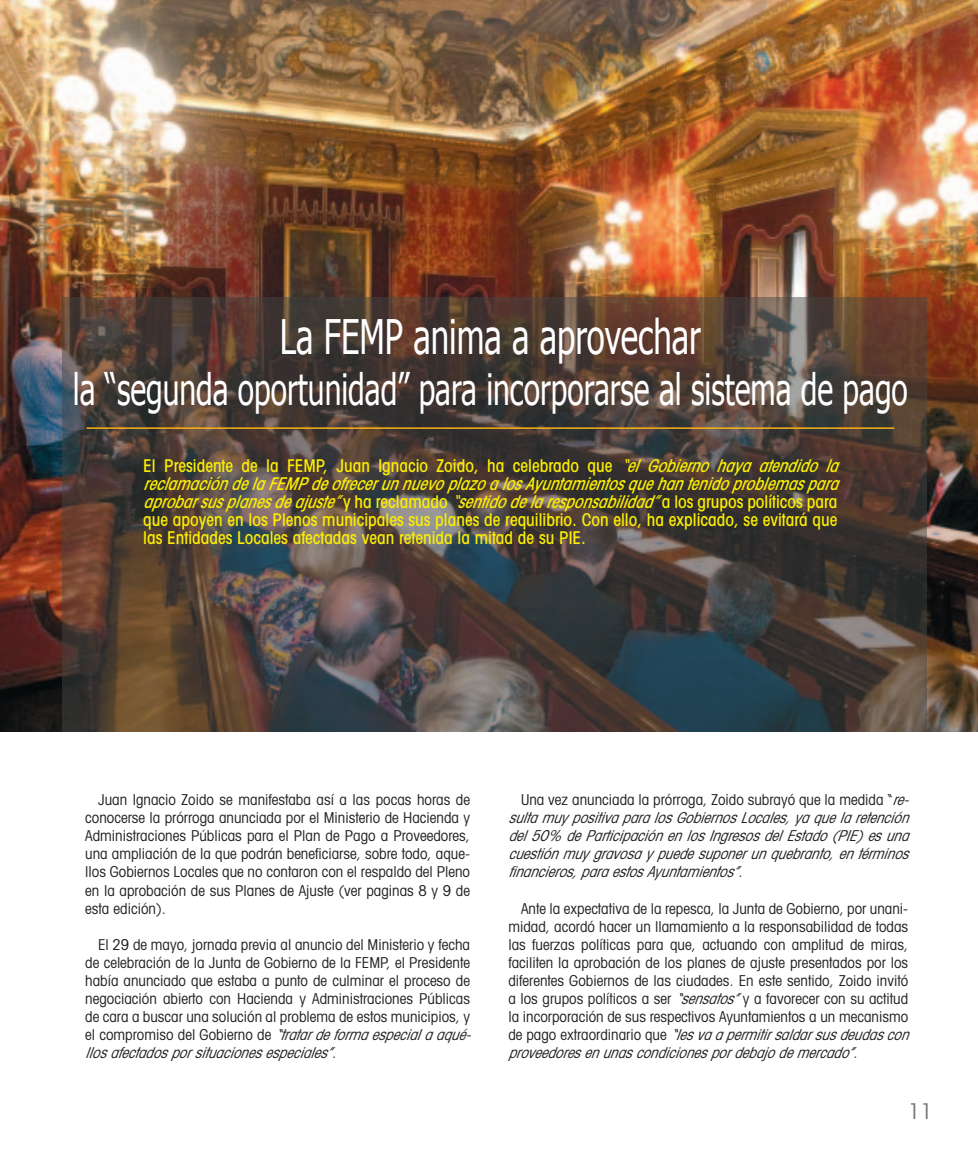
<style>
.page{position:relative;width:978px;height:1149px;background:#fff}
.page>*{position:absolute;margin:0;border:0;box-sizing:border-box;transform-origin:0 0}
.t1{font:47.55px "Tahoma";color:#fff;scale:.69 1}
.t2{font:43.2px "Tahoma";color:#fff;scale:.69 1}
.t3{font:condensed 21.75px "Avant Garde";color:#727773}
.t4{font:500 condensed 17.55px/18px "Avant Garde";color:#fcee03}
.t5{font:condensed 15px/18px "Avant Garde";color:#231f20}
.t6{font:italic condensed 15px/18px "Avant Garde";color:#231f20;text-align:justify}
.s1{font-style:italic}
.s2{font-style:normal}
</style>
<div class="page">
<img style="left:0;top:0;width:978px;height:731px">
<svg style="left:62px;top:298px;width:865px;height:433px;background:#4c413c"></svg>
<hr style="left:86px;top:427px;width:808px;height:2px;background:#f7b118">
<p class="t1" style="left:280px;top:306px;width:612px">La FEMP anima a aprovechar</p>
<p class="t2" style="left:73px;top:362px;width:1211px">la “segunda oportunidad” para incorporarse al sistema de pago</p>
<p class="t4" style="left:143px;top:455px;width:704px">El Presidente de la FEMP, Juan Ignacio Zoido, ha celebrado que <span class="s1">“elGobiernohayaatendidola reclamacióndelaFEMPdeofrecerunnuevoplazoalosAyuntamientosquehantenidoproblemaspara aprobarsusplanesdeajuste”</span>y h a r e c l a m a d o <span class="s1">“sentidodelaresponsabilidad”</span>a l o s g r u p o s p o l í t i c o s p a r a que apoyen en los Plenos municipales sus planes de requilibrio. Con ello, ha explicado, se evitará que las Entidades Locales afectadas vean retenida la mitad de su PIE.</p>
<p class="t5" style="left:85px;top:790px;width:386px;text-align:justify;text-indent:13px">Juan Ignacio Zoido se manifestaba así a las pocas horas de conocerse la prórroga anunciada por el Ministerio de Hacienda y Administraciones Públicas para el Plan de Pago a Proveedores, una ampliación de la que podrán beneficiarse, sobre todo, aque&shy;llos Gobiernos Locales que no contaron con el respaldo del Pleno en la aprobación de sus Planes de Ajuste (ver paginas 8 y 9 de esta edición).</p>
<p class="t5" style="left:85px;top:934px;width:393px;text-indent:13px">El 29 de mayo, jornada previa al anuncio del Ministerio y fecha de celebración de la Junta de Gobierno de la FEMP, el Presidente había anunciado que estaba a punto de culminar el proceso de negociación abierto con Hacienda y Administraciones Públicas de cara a buscar una solución al problema de estos municipios, y e l c o m p r o m i s o d e l G o b i e r n o d e <span class="s1">“tratardeformaespecialaaqué&shy;llosafectadosporsituacionesespeciales”.</span></p>
<p class="t6" style="left:508px;top:790px;width:408px;text-indent:13px"><span class="s2">Una vez anunciada la prórroga, Zoido subrayó que la medida “</span>re&shy;sultamuy positivaparalosGobiernosLocales,yaquelaretención del50% deParticipaciónenlosIngresosdelEstado(PIE)esuna cuestiónmuy gravosay puedesuponerunquebranto,entérminos financieros,paraestosAyuntamientos”.</p>
<p class="t5" style="left:508px;top:898px;width:408px;text-indent:13px">Ante la expectativa de la repesca, la Junta de Gobierno, por unani&shy;midad, acordó hacer un llamamiento a la responsabilidad de todas las fuerzas políticas para que, actuando con amplitud de miras, faciliten la aprobación de los planes de ajuste presentados por los diferentes Gobiernos de las ciudades. En este sentido, Zoido invitó a los grupos políticos a ser <span class="s1">“sensatos”</span>y a favorecer con su actitud la incorporación de sus respectivos Ayuntamientos a un mecanismo d e p a g o e x t r a o r d i n a r i o q u e <span class="s1">“lesvaapermitirsaldarsusdeudascon proveedoresenunascondicionespordebajodemercado”.</span></p>
<p class="t3" style="left:908px;top:1097px;width:26px">11</p>
</div>
